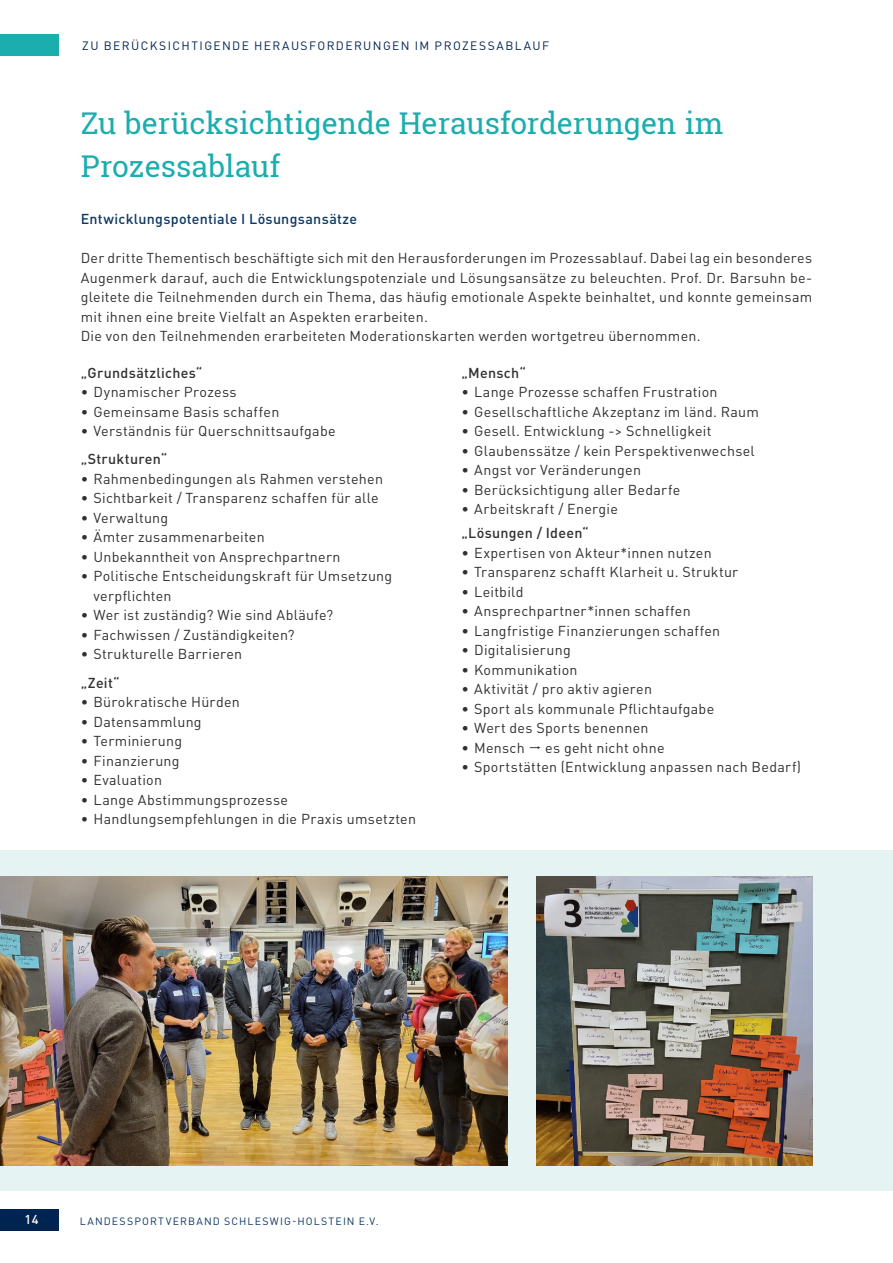
<style>
.page{position:relative;width:893px;height:1263px;background:#fff}
.page>*{position:absolute;margin:0;border:0;box-sizing:border-box;transform-origin:0 0}
.t1{font:30px/43.5px "Roboto Slab";color:#1cadae}
.Einleitung{font:14.25px/19.5px "DINOT";letter-spacing:.02em;color:#312f30;text-align:justify}
.Aufzählung_mit_Punkt{font:500 14.25px "DINOT";letter-spacing:.02em;color:#312f30}
.Einleitung-2{font:500 14.25px "DINOT";letter-spacing:.02em;color:#0c3761}
.t2{font:500 12.75px "DINOT";color:#fff}
.t3{font:12px "DINOT";letter-spacing:.115em;color:#002451}
.t4{font:10.5px "DINOT";letter-spacing:.115em;color:#0c3761}
</style>
<div class="page">
<div style="left:0;top:1209px;width:59px;height:21px;background:#002451"></div>
<div style="left:0;top:34px;width:59px;height:22px;background:#1cadae"></div>
<div style="left:0;top:850px;width:893px;height:341px;background:#e5f3f3"></div>
<img style="left:0;top:876px;width:507px;height:289px">
<img style="left:537px;top:876px;width:275px;height:289px">
<p class="t3" style="left:82px;top:37px;width:468px">ZU BERÜCKSICHTIGENDE HERAUSFORDERUNGEN IM PROZESSABLAUF</p>
<h1 class="t1" style="left:81px;top:101px;width:644px">Zu berücksichtigende Herausforderungen im<br>Prozessablauf</h1>
<p class="Einleitung-2" style="left:81px;top:210px;width:278px">Entwicklungspotentiale I Lösungsansätze</p>
<p class="Einleitung" style="left:81px;top:248px;width:733px">Der dritte Thementisch beschäftigte sich mit den Herausforderungen im Prozessablauf. Dabei lag ein besonderes Augenmerk darauf, auch die Entwicklungspotenziale und Lösungsansätze zu beleuchten. Prof. Dr. Barsuhn be&shy;gleitete die Teilnehmenden durch ein Thema, das häufig emotionale Aspekte beinhaltet, und konnte gemeinsam mit ihnen eine breite Vielfalt an Aspekten erarbeiten.</p>
<p class="Einleitung" style="left:81px;top:326px;width:621px">Die von den Teilnehmenden erarbeiteten Moderationskarten werden wortgetreu übernommen.</p>
<p class="Aufzählung_mit_Punkt" style="left:81px;top:363px;width:123px">„Grundsätzliches“</p>
<p class="Einleitung" style="left:81px;top:382px;width:157px">• Dynamischer Prozess</p>
<p class="Einleitung" style="left:81px;top:401px;width:200px">• Gemeinsame Basis schaffen</p>
<p class="Einleitung" style="left:81px;top:421px;width:256px">• Verständnis für Querschnittsaufgabe</p>
<p class="Aufzählung_mit_Punkt" style="left:81px;top:450px;width:88px">„Strukturen“</p>
<p class="Einleitung" style="left:81px;top:468px;width:304px">• Rahmenbedingungen als Rahmen verstehen</p>
<p class="Einleitung" style="left:81px;top:488px;width:299px">• Sichtbarkeit / Transparenz schaffen für alle</p>
<p class="Einleitung" style="left:81px;top:507px;width:89px">• Verwaltung</p>
<p class="Einleitung" style="left:81px;top:527px;width:185px">• Ämter zusammenarbeiten</p>
<p class="Einleitung" style="left:81px;top:546px;width:261px">• Unbekanntheit von Ansprechpartnern</p>
<p class="Einleitung" style="left:94px;top:566px;width:300px;text-indent:-13px">• Politische Entscheidungskraft für Umsetzung verpflichten</p>
<p class="Einleitung" style="left:81px;top:605px;width:254px">• Wer ist zuständig? Wie sind Abläufe?</p>
<p class="Einleitung" style="left:81px;top:624px;width:215px">• Fachwissen / Zuständigkeiten?</p>
<p class="Einleitung" style="left:81px;top:644px;width:163px">• Strukturelle Barrieren</p>
<p class="Aufzählung_mit_Punkt" style="left:81px;top:673px;width:40px">„Zeit“</p>
<p class="Einleitung" style="left:81px;top:691px;width:161px">• Bürokratische Hürden</p>
<p class="Einleitung" style="left:81px;top:711px;width:122px">• Datensammlung</p>
<p class="Einleitung" style="left:81px;top:730px;width:103px">• Terminierung</p>
<p class="Einleitung" style="left:81px;top:750px;width:100px">• Finanzierung</p>
<p class="Einleitung" style="left:81px;top:769px;width:83px">• Evaluation</p>
<p class="Einleitung" style="left:81px;top:789px;width:209px">• Lange Abstimmungsprozesse</p>
<p class="Einleitung" style="left:81px;top:808px;width:337px">• Handlungsempfehlungen in die Praxis umsetzten</p>
<p class="Aufzählung_mit_Punkt" style="left:461px;top:363px;width:66px">„Mensch“</p>
<p class="Einleitung" style="left:461px;top:382px;width:258px">• Lange Prozesse schaffen Frustration</p>
<p class="Einleitung" style="left:461px;top:401px;width:299px">• Gesellschaftliche Akzeptanz im länd. Raum</p>
<p class="Einleitung" style="left:461px;top:421px;width:252px">• Gesell. Entwicklung -&gt; Schnelligkeit</p>
<p class="Einleitung" style="left:461px;top:440px;width:295px">• Glaubenssätze / kein Perspektivenwechsel</p>
<p class="Einleitung" style="left:461px;top:460px;width:181px">• Angst vor Veränderungen</p>
<p class="Einleitung" style="left:461px;top:479px;width:220px">• Berücksichtigung aller Bedarfe</p>
<p class="Einleitung" style="left:461px;top:499px;width:158px">• Arbeitskraft / Energie</p>
<p class="Aufzählung_mit_Punkt" style="left:461px;top:523px;width:129px">„Lösungen / Ideen“</p>
<p class="Einleitung" style="left:461px;top:542px;width:252px">• Expertisen von Akteur*innen nutzen</p>
<p class="Einleitung" style="left:461px;top:562px;width:278px">• Transparenz schafft Klarheit u. Struktur</p>
<p class="Einleitung" style="left:461px;top:581px;width:64px">• Leitbild</p>
<p class="Einleitung" style="left:461px;top:601px;width:231px">• Ansprechpartner*innen schaffen</p>
<p class="Einleitung" style="left:461px;top:620px;width:260px">• Langfristige Finanzierungen schaffen</p>
<p class="Einleitung" style="left:461px;top:640px;width:111px">• Digitalisierung</p>
<p class="Einleitung" style="left:461px;top:659px;width:118px">• Kommunikation</p>
<p class="Einleitung" style="left:461px;top:679px;width:192px">• Aktivität / pro aktiv agieren</p>
<p class="Einleitung" style="left:461px;top:698px;width:254px">• Sport als kommunale Pflichtaufgabe</p>
<p class="Einleitung" style="left:461px;top:718px;width:189px">• Wert des Sports benennen</p>
<p class="Einleitung" style="left:461px;top:737px;width:65px">• Mensch</p>
<p class="Einleitung" style="left:545px;top:737px;width:121px">es geht nicht ohne</p>
<p class="Einleitung" style="left:461px;top:757px;width:341px">• Sportstätten (Entwicklung anpassen nach Bedarf)</p>
<p class="t2" style="left:25px;top:1211px;width:15px">14</p>
<p class="t4" style="left:80px;top:1214px;width:300px">LANDESSPORTVERBAND SCHLESWIG-HOLSTEIN E.V.</p>
</div>
